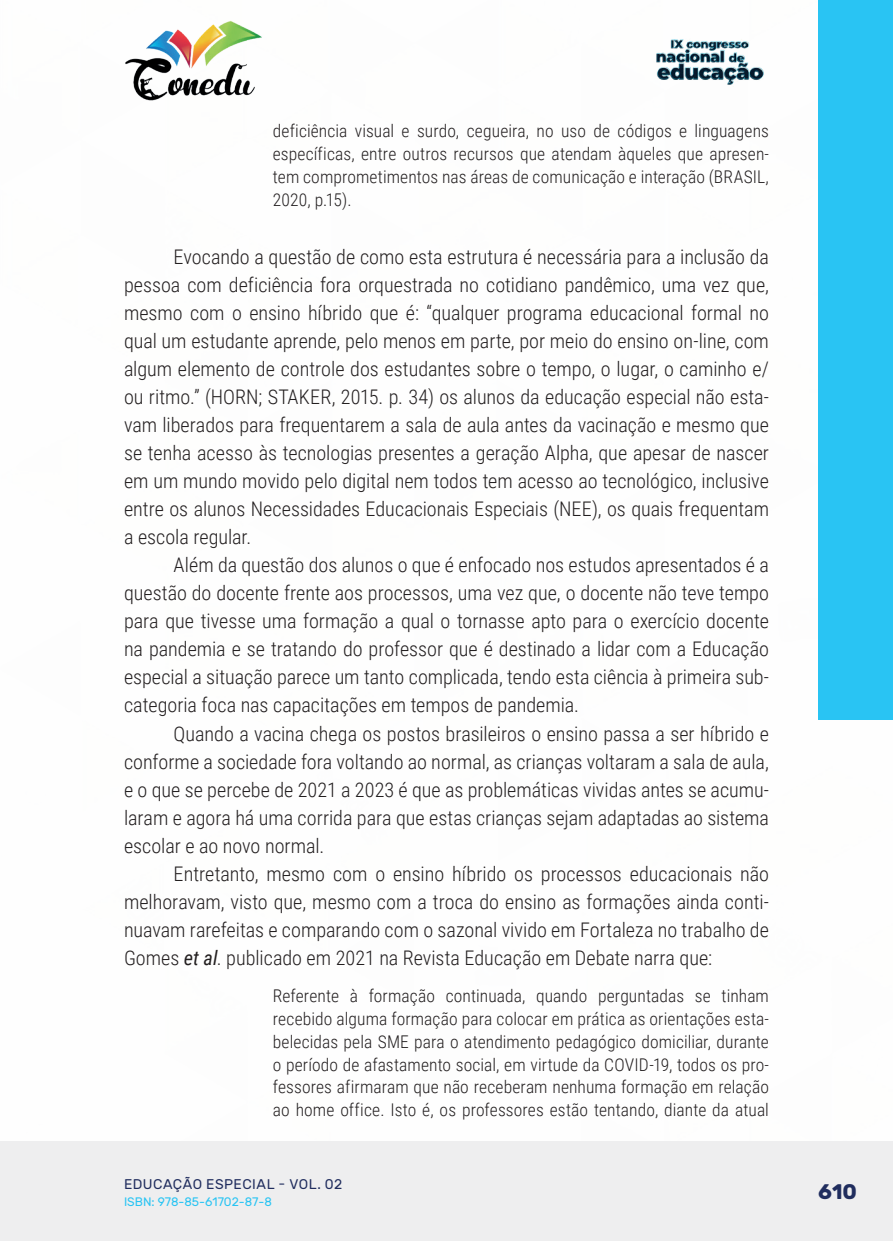
<style>
.page{position:relative;width:893px;height:1241px;background:#fff}
.page>*{position:absolute;margin:0;border:0;box-sizing:border-box;transform-origin:0 0}
.t1{font:700 21px "Rubik";color:#202d5e}
._9_CORPO{font:300 20.12px/28px "Roboto Condensed";color:#231f20;text-align:justify}
._16_CITACAO{font:300 17.5px/22.8px "Roboto Condensed";letter-spacing:.005em;color:#231f20;text-align:justify}
.t2{font:14px "Rubik";letter-spacing:.035em;color:#202d5e}
.t3{font:12.25px "Rubik";color:#29c4f3}
.s1{font-weight:400;font-style:italic}
</style>
<div class="page">
<div style="left:0;top:1141px;width:893px;height:99px;background:#eeeeef"></div>
<div style="left:819px;top:0;width:74px;height:719px;background:#29c4f3"></div>
<img style="left:125px;top:20px;width:137px;height:81px">
<img style="left:656px;top:39px;width:108px;height:46px">
<p class="_16_CITACAO" style="left:273px;top:119px;width:498px">deficiência visual e surdo, cegueira, no uso de códigos e linguagens específicas, entre outros recursos que atendam àqueles que apresen&shy;tem comprometimentos nas áreas de comunicação e interação (BRASIL, 2020, p.15).</p>
<p class="_9_CORPO" style="left:124px;top:242px;width:646px;text-indent:50px">Evocando a questão de como esta estrutura é necessária para a inclusão da pessoa com deficiência fora orquestrada no cotidiano pandêmico, uma vez que, mesmo com o ensino híbrido que é: “qualquer programa educacional formal no qual um estudante aprende, pelo menos em parte, por meio do ensino on-line, com algum elemento de controle dos estudantes sobre o tempo, o lugar, o caminho e/ ou ritmo.” (HORN; STAKER, 2015. p. 34) os alunos da educação especial não esta&shy;vam liberados para frequentarem a sala de aula antes da vacinação e mesmo que se tenha acesso às tecnologias presentes a geração Alpha, que apesar de nascer em um mundo movido pelo digital nem todos tem acesso ao tecnológico, inclusive entre os alunos Necessidades Educacionais Especiais (NEE), os quais frequentam a escola regular.</p>
<p class="_9_CORPO" style="left:124px;top:550px;width:646px;text-indent:50px">Além da questão dos alunos o que é enfocado nos estudos apresentados é a questão do docente frente aos processos, uma vez que, o docente não teve tempo para que tivesse uma formação a qual o tornasse apto para o exercício docente na pandemia e se tratando do professor que é destinado a lidar com a Educação especial a situação parece um tanto complicada, tendo esta ciência à primeira sub&shy;categoria foca nas capacitações em tempos de pandemia.</p>
<p class="_9_CORPO" style="left:124px;top:718px;width:646px;text-indent:50px">Quando a vacina chega os postos brasileiros o ensino passa a ser híbrido e conforme a sociedade fora voltando ao normal, as crianças voltaram a sala de aula, e o que se percebe de 2021 a 2023 é que as problemáticas vividas antes se acumu&shy;laram e agora há uma corrida para que estas crianças sejam adaptadas ao sistema escolar e ao novo normal.</p>
<p class="_9_CORPO" style="left:124px;top:858px;width:646px;text-indent:50px">Entretanto, mesmo com o ensino híbrido os processos educacionais não melhoravam, visto que, mesmo com a troca do ensino as formações ainda conti&shy;nuavam rarefeitas e comparando com o sazonal vivido em Fortaleza no trabalho de Gomes <span class="s1">et al</span>. publicado em 2021 na Revista Educação em Debate narra que:</p>
<p class="_16_CITACAO" style="left:273px;top:983px;width:498px">Referente à formação continuada, quando perguntadas se tinham recebido alguma formação para colocar em prática as orientações esta&shy;belecidas pela SME para o atendimento pedagógico domiciliar, durante o período de afastamento social, em virtude da COVID-19, todos os pro&shy;fessores afirmaram que não receberam nenhuma formação em relação ao home office. Isto é, os professores estão tentando, diante da atual</p>
<p class="t2" style="left:124px;top:1175px;width:220px">EDUCAÇÃO ESPECIAL - VOL. 02</p>
<p class="t3" style="left:124px;top:1194px;width:149px">ISBN: 978-85-61702-87-8</p>
<p class="t1" style="left:818px;top:1179px;width:40px">610</p>
</div>
